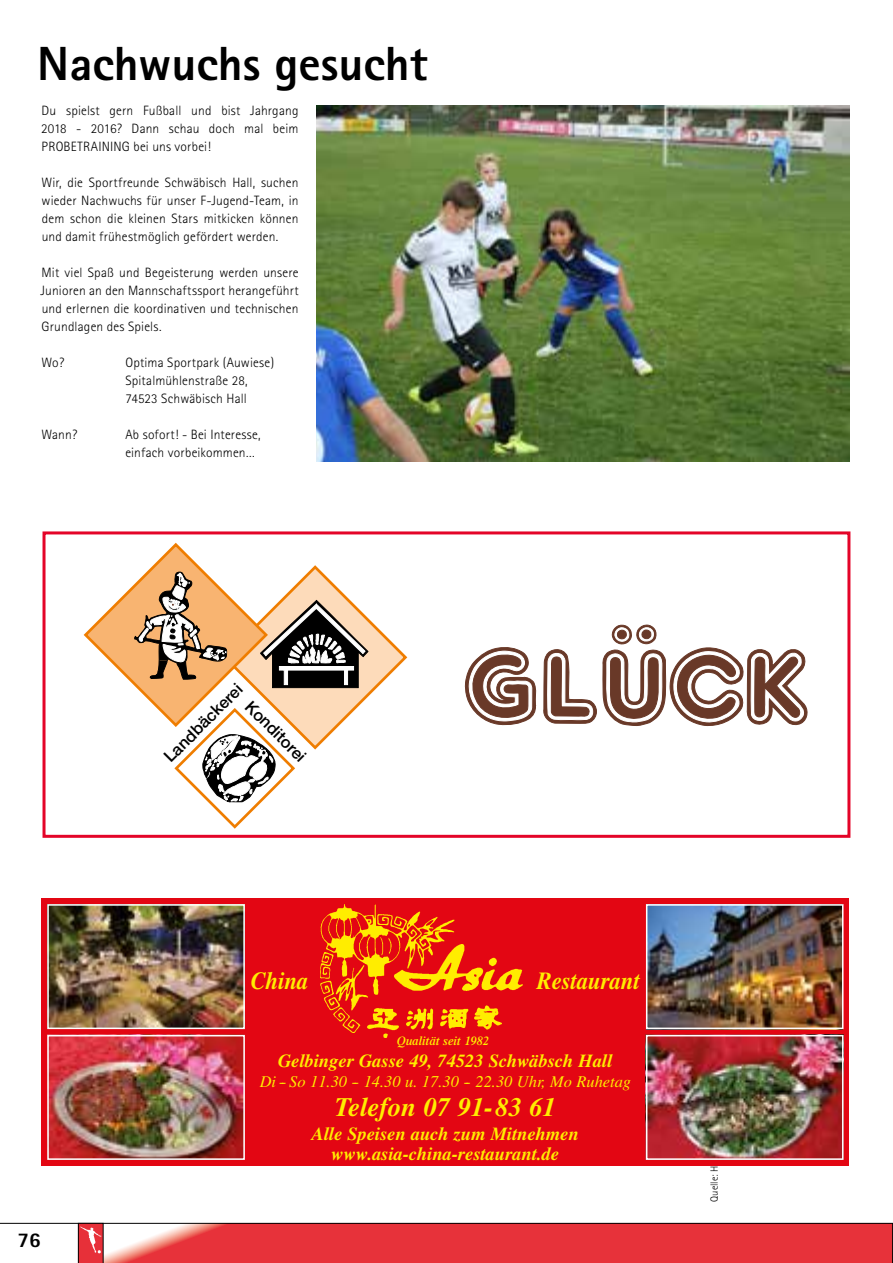
<style>
.page{position:relative;width:893px;height:1263px;background:#fff}
.page>*{position:absolute;margin:0;border:0;box-sizing:border-box;transform-origin:0 0}
.t1{font:800 48px "AT Rotis Sans Serif";color:#000}
.t2{font:26.7px "Times LT Bold Italic OV NUHDEB";color:#ffed00}
.t3{font:24.6px "Times LT Bold Italic OV NUHDEB";color:#ffed00;scale:.92 1}
.t4{font:800 21px "AT Rotis Sans Serif";color:#000}
.t5{font:18.45px/20.5px "Times LT Bold Italic OV NUHDEB";color:#ffed00;text-align:center}
.t6{font:500 16.5px "Helvetica Neue";color:#000}
.t7{font:16.35px "Times LT Italic OV PUHDEB";color:#ffed00}
.t8{font:300 13.5px/18px "AT Rotis Sans Serif";letter-spacing:.015em;color:#000;text-align:justify}
.t9{font:12.3px "Times LT Semibold Italic OV OUHDEB";color:#ffed00}
</style>
<div class="page">
<svg style="left:0;top:1223px;width:893px;height:40px;background:#e44f55"></svg>
<div style="left:41px;top:898px;width:808px;height:268px;background:#e30613"></div>
<img style="left:320px;top:904px;width:181px;height:134px">
<img style="left:395px;top:944px;width:127px;height:46px">
<img style="left:50px;top:1038px;width:192px;height:119px">
<div style="left:47px;top:1035px;width:198px;height:125px;border:2px solid #fff"></div>
<img style="left:649px;top:1038px;width:191px;height:119px">
<div style="left:646px;top:1035px;width:197px;height:125px;border:2px solid #fff"></div>
<img style="left:50px;top:907px;width:192px;height:119px">
<div style="left:47px;top:904px;width:198px;height:125px;border:2px solid #fff"></div>
<img style="left:649px;top:907px;width:191px;height:119px">
<div style="left:646px;top:904px;width:197px;height:125px;border:2px solid #fff"></div>
<img style="left:317px;top:105px;width:532px;height:356px">
<svg style="left:84px;top:542px;width:324px;height:287px"></svg>
<svg style="left:464px;top:625px;width:344px;height:102px"></svg>
<div style="left:43px;top:531px;width:807px;height:307px;border:3px solid #e40428"></div>
<h1 class="t1" style="left:37px;top:33px;width:392px">Nachwuchs gesucht</h1>
<p class="t8" style="left:41px;top:101px;width:259px">Du spielst gern Fußball und bist Jahrgang 2018 - 2016? Dann schau doch mal beim PROBETRAINING bei uns vorbei!</p>
<p class="t8" style="left:41px;top:173px;width:259px">Wir, die Sportfreunde Schwäbisch Hall, suchen wieder Nachwuchs für unser F-Jugend-Team, in dem schon die kleinen Stars mitkicken können und damit frühestmöglich gefördert werden.</p>
<p class="t8" style="left:41px;top:263px;width:260px">Mit viel Spaß und Begeisterung werden unsere Junioren an den Mannschaftssport herangeführt und erlernen die koordinativen und technischen Grundlagen des Spiels.</p>
<p class="t8" style="left:41px;top:353px;width:24px">Wo?</p>
<p class="t8" style="left:125px;top:353px;width:150px;text-align:left">Optima Sportpark (Auwiese)<br>Spitalmühlenstraße 28,<br>74523 Schwäbisch Hall</p>
<p class="t8" style="left:41px;top:425px;width:37px">Wann?</p>
<p class="t8" style="left:125px;top:425px;width:137px">Ab sofort! - Bei Interesse, einfach vorbeikommen…</p>
<p class="t6" style="left:160px;top:752px;width:105px;rotate:-45deg">Landbäckerei</p>
<p class="t6" style="left:255px;top:696px;width:80px;rotate:45deg">Konditorei</p>
<h3 class="t3" style="left:251px;top:972px;width:64px">China</h3>
<h3 class="t3" style="left:537px;top:972px;width:114px">Restaurant</h3>
<h3 class="t4" style="left:18px;top:1227px;width:25px">76</h3>
<p class="t9" style="left:397px;top:1036px;width:94px">Qualität seit 1982</p>
<h3 class="t5" style="left:278px;top:1052px;width:336px">Gelbinger Gasse 49, 74523 Schwäbsch Hall</h3>
<p class="t7" style="left:260px;top:1076px;width:373px">Di -- So 11.30 -- 14.30 u. 17.30 -- 22.30 Uhr, Mo Ruhetag</p>
<h2 class="t2" style="left:335px;top:1097px;width:223px">Telefon 07 91-83 61</h2>
<h3 class="t5" style="left:312px;top:1125px;width:269px">Alle Speisen auch zum Mitnehmen www.asia-china-restaurant.de</h3>
</div>
